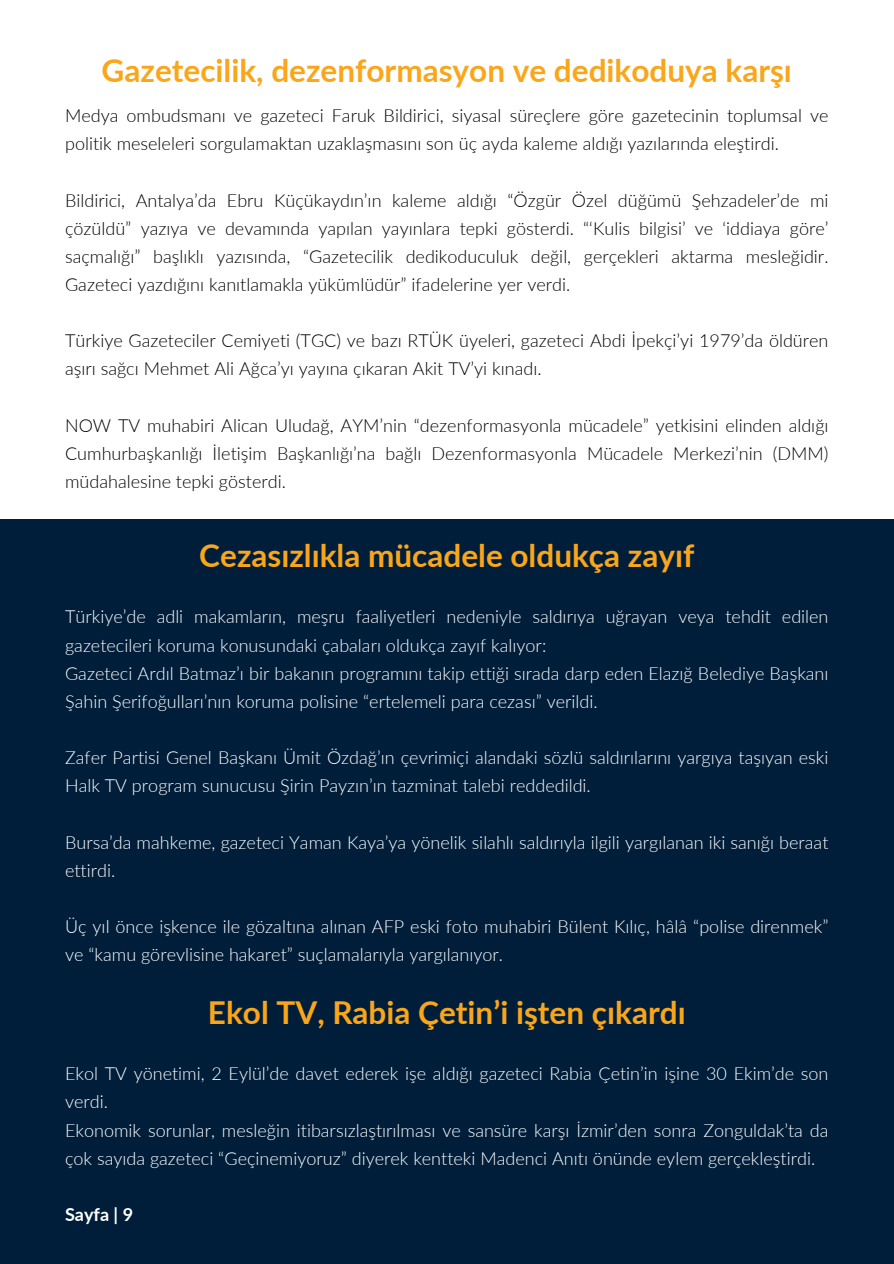
<style>
.page{position:relative;width:894px;height:1264px;background:#fff}
.page>*{position:absolute;margin:0;border:0;box-sizing:border-box;transform-origin:0 0}
.t1{font:700 31.5px "Lato";color:#faa61a}
.t2{font:300 18px/28.2px "Lato";color:#fff}
.t3{font:300 18px/28.2px "Lato";color:#000}
.t4{font:700 18px "Lato";color:#fff}
</style>
<div class="page">
<div style="left:0;top:519px;width:893px;height:744px;background:#001e3a"></div>
<p class="t1" style="left:102px;top:51px;width:691px">Gazetecilik, dezenformasyon ve dedikoduya karşı</p>
<p class="t3" style="left:65px;top:101px;width:764px">Medya ombudsmanı ve gazeteci Faruk Bildirici, siyasal süreçlere göre gazetecinin toplumsal ve politik meseleleri sorgulamaktan uzaklaşmasını son üç ayda kaleme aldığı yazılarında eleştirdi.</p>
<p class="t3" style="left:65px;top:185px;width:764px;text-align:justify">Bildirici, Antalya’da Ebru Küçükaydın’ın kaleme aldığı “Özgür Özel düğümü Şehzadeler’de mi çözüldü” yazıya ve devamında yapılan yayınlara tepki gösterdi. “‘Kulis bilgisi’ ve ‘iddiaya göre’ saçmalığı” başlıklı yazısında, “Gazetecilik dedikoduculuk değil, gerçekleri aktarma mesleğidir.<br>Gazeteci yazdığını kanıtlamakla yükümlüdür” ifadelerine yer verdi.</p>
<p class="t3" style="left:65px;top:326px;width:764px">Türkiye Gazeteciler Cemiyeti (TGC) ve bazı RTÜK üyeleri, gazeteci Abdi İpekçi’yi 1979’da öldüren aşırı sağcı Mehmet Ali Ağca’yı yayına çıkaran Akit TV’yi kınadı.</p>
<p class="t3" style="left:65px;top:410px;width:764px;text-align:justify">NOW TV muhabiri Alican Uludağ, AYM’nin “dezenformasyonla mücadele” yetkisini elinden aldığı Cumhurbaşkanlığı İletişim Başkanlığı’na bağlı Dezenformasyonla Mücadele Merkezi’nin (DMM) müdahalesine tepki gösterdi.</p>
<p class="t1" style="left:199px;top:536px;width:496px">Cezasızlıkla mücadele oldukça zayıf</p>
<h1 class="t2" style="left:65px;top:602px;width:764px">Türkiye’de adli makamların, meşru faaliyetleri nedeniyle saldırıya uğrayan veya tehdit edilen gazetecileri koruma konusundaki çabaları oldukça zayıf kalıyor:</h1>
<p class="t2" style="left:65px;top:658px;width:764px">Gazeteci Ardıl Batmaz’ı bir bakanın programını takip ettiği sırada darp eden Elazığ Belediye Başkanı<br>Şahin Şerifoğulları’nın koruma polisine “ertelemeli para cezası” verildi.</p>
<p class="t2" style="left:65px;top:743px;width:764px">Zafer Partisi Genel Başkanı Ümit Özdağ’ın çevrimiçi alandaki sözlü saldırılarını yargıya taşıyan eski<br>Halk TV program sunucusu Şirin Payzın’ın tazminat talebi reddedildi.</p>
<p class="t2" style="left:65px;top:827px;width:764px">Bursa’da mahkeme, gazeteci Yaman Kaya’ya yönelik silahlı saldırıyla ilgili yargılanan iki sanığı beraat ettirdi.</p>
<p class="t2" style="left:65px;top:911px;width:764px">Üç yıl önce işkence ile gözaltına alınan AFP eski foto muhabiri Bülent Kılıç, hâlâ “polise direnmek” ve “kamu görevlisine hakaret” suçlamalarıyla yargılanıyor.</p>
<h2 class="t1" style="left:208px;top:992px;width:479px">Ekol TV, Rabia Çetin’i işten çıkardı</h2>
<h1 class="t2" style="left:65px;top:1059px;width:764px">Ekol TV yönetimi, 2 Eylül’de davet ederek işe aldığı gazeteci Rabia Çetin’in işine 30 Ekim’de son verdi.</h1>
<p class="t2" style="left:65px;top:1115px;width:764px">Ekonomik sorunlar, mesleğin itibarsızlaştırılması ve sansüre karşı İzmir’den sonra Zonguldak’ta da çok sayıda gazeteci “Geçinemiyoruz” diyerek kentteki Madenci Anıtı önünde eylem gerçekleştirdi.</p>
<h1 class="t4" style="left:65px;top:1202px;width:69px">Sayfa | 9</h1>
</div>
